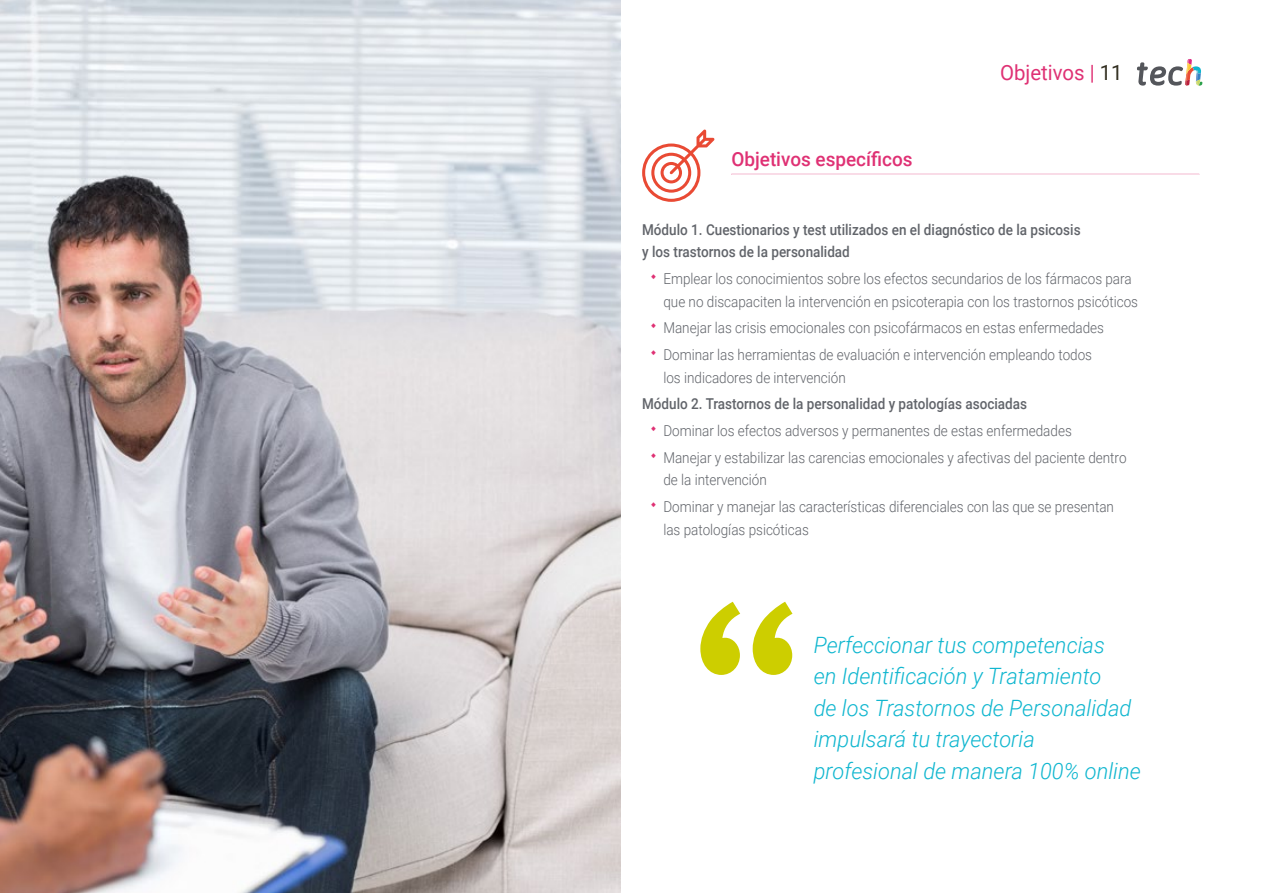
<style>
.page{position:relative;width:1263px;height:893px;background:#fff}
.page>*{position:absolute;margin:0;border:0;box-sizing:border-box;transform-origin:0 0}
.t1{font:italic 300 22.5px/31.5px "Roboto";color:#0fb6cf}
.t2{font:21px "Roboto";color:#df3174}
.t3{font:500 19.5px "Roboto";color:#df3174}
.t4{font:300 15px/26.7px "Roboto";color:#61646a;scale:.9 1}
.t5{font:500 15px/22.5px "Roboto";color:#61646a;scale:.9 1}
.s1{color:#312e20}
</style>
<div class="page">
<img style="left:0;top:0;width:621px;height:893px">
<svg style="left:642px;top:129px;width:72px;height:73px"></svg>
<svg style="left:700px;top:602px;width:92px;height:73px"></svg>
<svg style="left:1137px;top:59px;width:65px;height:27px"></svg>
<h3 class="t3" style="left:731px;top:145px;width:183px">Objetivos específicos</h3>
<h2 class="t2" style="left:1000px;top:57px;width:124px">Objetivos | <span class="s1">11</span></h2>
<p class="t5" style="left:642px;top:218px;width:489px">Módulo 1. Cuestionarios y test utilizados en el diagnóstico de la psicosis y los trastornos de la personalidad</p>
<p class="t4" style="left:663px;top:267px;width:529px;line-height:22.5px">Emplear los conocimientos sobre los efectos secundarios de los fármacos para que no discapaciten la intervención en psicoterapia con los trastornos psicóticos</p>
<p class="t4" style="left:663px;top:314px;width:491px">Manejar las crisis emocionales con psicofármacos en estas enfermedades<br>Dominar las herramientas de evaluación e intervención empleando todos</p>
<p class="t4" style="left:663px;top:363px;width:204px">los indicadores de intervención</p>
<p class="t5" style="left:642px;top:392px;width:429px">Módulo 2. Trastornos de la personalidad y patologías asociadas</p>
<p class="t4" style="left:663px;top:417px;width:516px">Dominar los efectos adversos y permanentes de estas enfermedades<br>Manejar y estabilizar las carencias emocionales y afectivas del paciente dentro</p>
<p class="t4" style="left:663px;top:466px;width:502px">de la intervención<br>Dominar y manejar las características diferenciales con las que se presentan</p>
<p class="t4" style="left:663px;top:515px;width:163px">las patologías psicóticas</p>
<h1 class="t1" style="left:814px;top:628px;width:329px">Perfeccionar tus competencias<br>en Identificación y Tratamiento<br>de los Trastornos de Personalidad impulsará tu trayectoria profesional de manera 100% online</h1>
</div>
